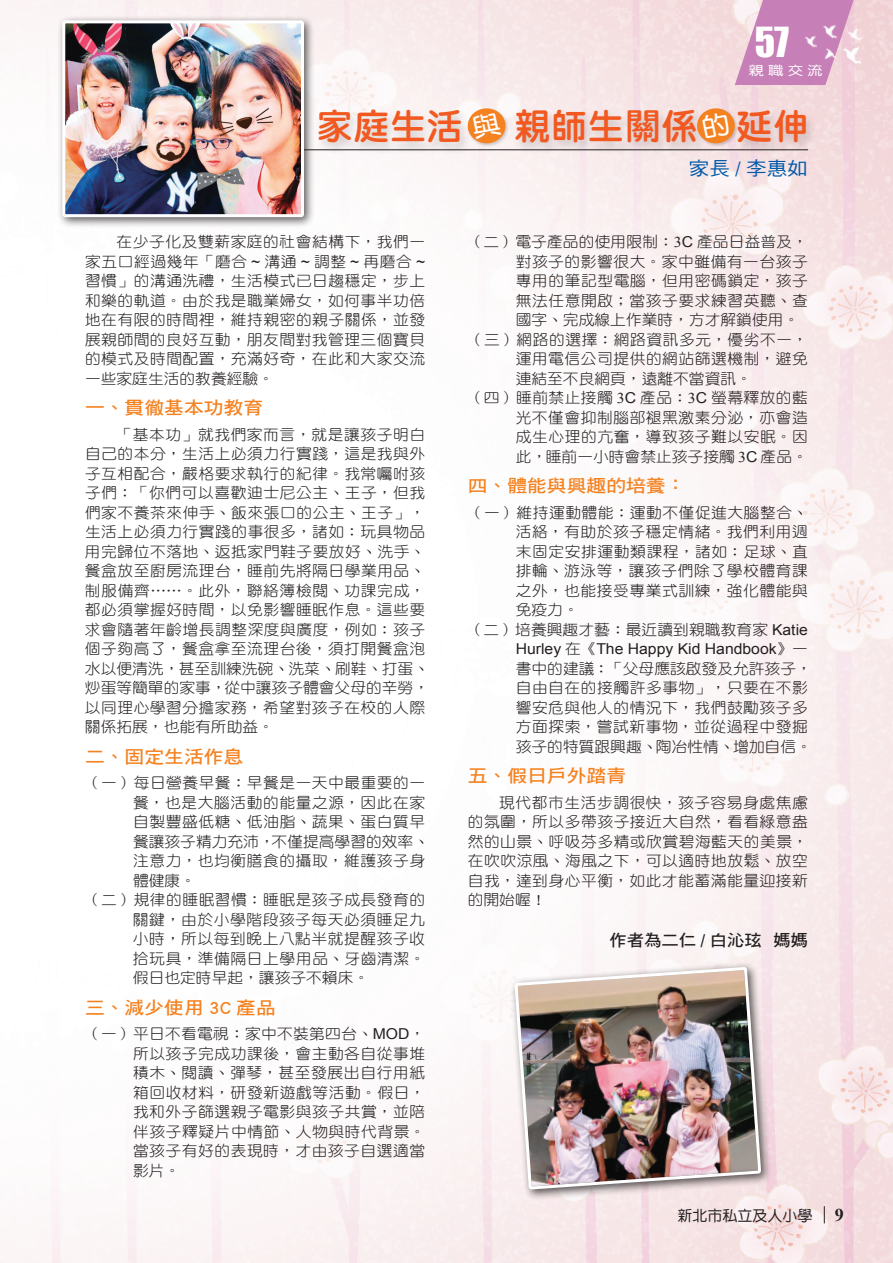
<style>
.page{position:relative;width:893px;height:1263px;background:#fff}
.page>*{position:absolute;margin:0;border:0;box-sizing:border-box;transform-origin:0 0}
.t1{font:38.1px "Impact";color:#fff}
.t2{font:36px "DF Yuan Std W8";letter-spacing:.02em;color:#f15921}
.t3{font:18.75px "DF Hei Std W5";color:#015aaa;scale:1.1 1}
.t4{font:18px "DF Hei Std W7";color:#f58220;scale:1.1 1}
.t5{font:16.5px "DF Hei Std W7";color:#231f20;scale:1.05 1}
.t6{font:15px/19.5px "DF Yuan Std W3";letter-spacing:.035em;color:#231f20;text-align:justify;scale:1.05 1}
.t7{font:15px "DF Yuan Std W3";color:#231f20;scale:1.05 1}
.t8{font:15px "Arial";color:#231f20;scale:1.05 1}
.t9{font:15px "DF Yuan Std W3";letter-spacing:.005em;color:#231f20;scale:1.05 1}
.t10{font:15px "DF Yuan Std W3";letter-spacing:.01em;color:#231f20;scale:1.05 1}
.t11{font:15px "DF Yuan Std W5";color:#231f20}
.t12{font:12.75px "DF Yuan Std W5";color:#fff;scale:1.22 1}
.s1{font-family:"DF Biao Kai Shu Std W5"}
.s2{font-family:"Arial"}
.s3{font-family:"Times New Roman"}
.s4{font-family:"DF Yuan Std W3"}
.s5{font-family:"Times New Roman";font-weight:700;font-size:18px}
</style>
<div class="page">
<img style="left:0;top:0;width:893px;height:1263px">
<div style="left:315px;top:108px;width:502px;height:47px;background:#231f20;opacity:.2"></div>
<div style="left:467px;top:108px;width:42px;height:39px;background:#faf1f2"></div>
<div style="left:696px;top:108px;width:43px;height:39px;background:#f3e0e2"></div>
<div style="left:509px;top:962px;width:263px;height:238px;background:#231f20;opacity:.75"></div>
<img style="left:513px;top:883px;width:250px;height:380px">
<div style="left:57px;top:15px;width:258px;height:213px;background:#231f20;opacity:.75"></div>
<img style="left:66px;top:24px;width:234px;height:189px">
<div style="left:62px;top:20px;width:242px;height:197px;border:3px solid #fff;border-radius:2px"></div>
<svg style="left:735px;top:0;width:123px;height:85px;background:#d195c0"></svg>
<svg style="left:824px;top:1206px;width:1px;height:17px"></svg>
<img style="left:803px;top:34px;width:18px;height:17px">
<img style="left:821px;top:18px;width:20px;height:23px">
<img style="left:845px;top:26px;width:20px;height:17px">
<img style="left:839px;top:43px;width:27px;height:24px">
<img style="left:824px;top:47px;width:16px;height:16px">
<svg style="left:464px;top:105px;width:45px;height:41px"></svg>
<svg style="left:694px;top:105px;width:44px;height:41px"></svg>
<h1 class="t1" style="left:755px;top:13px;width:36px">57</h1>
<p class="t12" style="left:748px;top:64px;width:63px">親職交流</p>
<h2 class="t2" style="left:317px;top:106px;width:148px">家庭生活</h2>
<h2 class="t2" style="left:514px;top:106px;width:296px">親師生關係 延伸</h2>
<p class="t6" style="left:85px;top:232px;width:325px;text-indent:32px">在少子化及雙薪家庭的社會結構下<span class="s1">，</span>我們一家五口經過幾年<span class="s1">「</span>磨合 <span class="s2">~</span> 溝通 <span class="s2">~</span> 調整 <span class="s2">~</span> 再磨合 <span class="s2">~</span>習慣<span class="s1">」</span>的溝通洗禮<span class="s1">，</span>生活模式已日趨穩定<span class="s1">，</span>步上和樂的軌道<span class="s1">。</span>由於我是職業婦女<span class="s1">，</span>如何事半功倍地在有限的時間裡<span class="s1">，</span>維持親密的親子關係<span class="s1">，</span>並發展親師間的良好互動<span class="s1">，</span>朋友間對我管理三個寶貝的模式及時間配置<span class="s1">，</span>充滿好奇<span class="s1">，</span>在此和大家交流一些家庭生活的教養經驗<span class="s1">。</span></p>
<p class="t4" style="left:85px;top:398px;width:164px">一、貫徹基本功教育</p>
<p class="t6" style="left:85px;top:424px;width:329px;text-align:left;text-indent:32px"><span class="s1">「</span>基本功<span class="s1">」</span>就我們家而言<span class="s1">，</span>就是讓孩子明白自己的本分<span class="s1">，</span>生活上必須力行實踐<span class="s1">，</span>這是我與外子互相配合<span class="s1">，</span>嚴格要求執行的紀律<span class="s1">。</span>我常囑咐孩子們<span class="s1">：「</span>你們可以喜歡迪士尼公主<span class="s1">、</span>王子<span class="s1">，</span>但我們家不養茶來伸手<span class="s1">、</span>飯來張口的公主<span class="s1">、</span>王子<span class="s1">」，</span>生活上必須力行實踐的事很多<span class="s1">，</span>諸如<span class="s1">：</span>玩具物品用完歸位不落地<span class="s1">、</span>返抵家門鞋子要放好<span class="s1">、</span>洗手<span class="s1">、</span>餐盒放至廚房流理台<span class="s1">，</span>睡前先將隔日學業用品<span class="s1">、</span>制服備齊<span class="s1">⋯⋯。</span>此外<span class="s1">，</span>聯絡簿檢閱<span class="s1">、</span>功課完成<span class="s1">，</span>都必須掌握好時間<span class="s1">，</span>以免影響睡眠作息<span class="s1">。</span>這些要求會隨著年齡增長調整深度與廣度<span class="s1">，</span>例如<span class="s1">：</span>孩子個子夠高了<span class="s1">，</span>餐盒拿至流理台後<span class="s1">，</span>須打開餐盒泡水以便清洗<span class="s1">，</span>甚至訓練洗碗<span class="s1">、</span>洗菜<span class="s1">、</span>刷鞋<span class="s1">、</span>打蛋<span class="s1">、</span>炒蛋等簡單的家事<span class="s1">，</span>從中讓孩子體會父母的辛勞<span class="s1">，</span>以同理心學習分擔家務<span class="s1">，</span>希望對孩子在校的人際關係拓展<span class="s1">，</span>也能有所助益<span class="s1">。</span></p>
<p class="t4" style="left:85px;top:747px;width:146px">二、固定生活作息</p>
<p class="t6" style="left:85px;top:773px;width:325px"><span class="s1">（</span>一<span class="s1">）</span>每日營養早餐<span class="s1">：</span>早餐是一天中最重要的一</p>
<p class="t6" style="left:133px;top:792px;width:280px">餐<span class="s1">，</span>也是大腦活動的能量之源<span class="s1">，</span>因此在家</p>
<p class="t6" style="left:133px;top:812px;width:280px">自製豐盛低糖<span class="s1">、</span>低油脂<span class="s1">、</span>蔬果<span class="s1">、</span>蛋白質早</p>
<p class="t7" style="left:133px;top:833px;width:284px">餐讓孩子精力充沛<span class="s1">，</span>不僅提高學習的效率<span class="s1">、</span></p>
<p class="t6" style="left:133px;top:851px;width:280px">注意力<span class="s1">，</span>也均衡膳食的攝取<span class="s1">，</span>維護孩子身</p>
<p class="t6" style="left:133px;top:870px;width:62px">體健康<span class="s1">。</span></p>
<p class="t6" style="left:85px;top:890px;width:325px"><span class="s1">（</span>二<span class="s1">）</span>規律的睡眠習慣<span class="s1">：</span>睡眠是孩子成長發育的</p>
<p class="t6" style="left:133px;top:909px;width:280px">關鍵<span class="s1">，</span>由於小學階段孩子每天必須睡足九</p>
<p class="t6" style="left:133px;top:929px;width:280px">小時<span class="s1">，</span>所以每到晚上八點半就提醒孩子收</p>
<p class="t6" style="left:133px;top:948px;width:280px">拾玩具<span class="s1">，</span>準備隔日上學用品<span class="s1">、</span>牙齒清潔<span class="s1">。</span></p>
<p class="t7" style="left:133px;top:970px;width:227px">假日也定時早起<span class="s1">，</span>讓孩子不賴床<span class="s1">。</span></p>
<p class="t4" style="left:85px;top:998px;width:175px">三、減少使用 3C 產品</p>
<p class="t6" style="left:133px;top:1024px;width:280px;text-indent:-48px"><span class="s1">（</span>一<span class="s1">）</span>平日不看電視<span class="s1">：</span>家中不裝第四台<span class="s1">、</span><span class="s2">MOD</span><span class="s1">，</span>所以孩子完成功課後<span class="s1">，</span>會主動各自從事堆積木<span class="s1">、</span>閱讀<span class="s1">、</span>彈琴<span class="s1">，</span>甚至發展出自行用紙箱回收材料<span class="s1">，</span>研發新遊戲等活動<span class="s1">。</span>假日<span class="s1">，</span>我和外子篩選親子電影與孩子共賞<span class="s1">，</span>並陪伴孩子釋疑片中情節<span class="s1">、</span>人物與時代背景<span class="s1">。</span>當孩子有好的表現時<span class="s1">，</span>才由孩子自選適當影片<span class="s1">。</span></p>
<p class="t3" style="left:689px;top:158px;width:110px">家長 / 李惠如</p>
<p class="t10" style="left:468px;top:234px;width:325px"><span class="s1">（</span>二<span class="s1">）</span>電子產品的使用限制<span class="s1">：</span><span class="s3">3</span><span class="s2">C</span> 產品日益普及<span class="s1">，</span></p>
<p class="t6" style="left:516px;top:251px;width:280px">對孩子的影響很大<span class="s1">。</span>家中雖備有一台孩子</p>
<p class="t6" style="left:516px;top:271px;width:280px">專用的筆記型電腦<span class="s1">，</span>但用密碼鎖定<span class="s1">，</span>孩子</p>
<p class="t6" style="left:516px;top:290px;width:280px">無法任意開啟<span class="s1">；</span>當孩子要求練習英聽<span class="s1">、</span>查</p>
<p class="t7" style="left:516px;top:312px;width:271px">國字<span class="s1">、</span>完成線上作業時<span class="s1">，</span>方才解鎖使用<span class="s1">。</span></p>
<p class="t6" style="left:468px;top:329px;width:325px"><span class="s1">（</span>三<span class="s1">）</span>網路的選擇<span class="s1">：</span>網路資訊多元<span class="s1">，</span>優劣不一<span class="s1">，</span></p>
<p class="t6" style="left:516px;top:349px;width:280px">運用電信公司提供的網站篩選機制<span class="s1">，</span>避免</p>
<p class="t7" style="left:516px;top:370px;width:226px">連結至不良網頁<span class="s1">，</span>遠離不當資訊<span class="s1">。</span></p>
<p class="t6" style="left:468px;top:388px;width:325px"><span class="s1">（</span>四<span class="s1">）</span>睡前禁止接觸 <span class="s3">3</span><span class="s2">C</span> 產品<span class="s1">：</span><span class="s3">3</span><span class="s2">C</span> 螢幕釋放的藍</p>
<p class="t6" style="left:516px;top:407px;width:280px">光不僅會抑制腦部褪黑激素分泌<span class="s1">，</span>亦會造</p>
<p class="t6" style="left:516px;top:427px;width:280px">成生心理的亢奮<span class="s1">，</span>導致孩子難以安眠<span class="s1">。</span>因</p>
<p class="t7" style="left:516px;top:448px;width:280px">此<span class="s1">，</span>睡前一小時會禁止孩子接觸 <span class="s3">3</span><span class="s2">C</span> 產品<span class="s1">。</span></p>
<p class="t4" style="left:468px;top:476px;width:200px">四、體能與興趣的培養：</p>
<p class="t6" style="left:468px;top:502px;width:325px"><span class="s1">（</span>一<span class="s1">）</span>維持運動體能<span class="s1">：</span>運動不僅促進大腦整合<span class="s1">、</span></p>
<p class="t6" style="left:516px;top:522px;width:280px">活絡<span class="s1">，</span>有助於孩子穩定情緒<span class="s1">。</span>我們利用週</p>
<p class="t6" style="left:516px;top:541px;width:280px">末固定安排運動類課程<span class="s1">，</span>諸如<span class="s1">：</span>足球<span class="s1">、</span>直</p>
<p class="t6" style="left:516px;top:561px;width:280px">排輪<span class="s1">、</span>游泳等<span class="s1">，</span>讓孩子們除了學校體育課</p>
<p class="t6" style="left:516px;top:580px;width:280px">之外<span class="s1">，</span>也能接受專業式訓練<span class="s1">，</span>強化體能與</p>
<p class="t6" style="left:516px;top:600px;width:61px">免疫力<span class="s1">。</span></p>
<p class="t9" style="left:468px;top:621px;width:325px"><span class="s1">（</span>二<span class="s1">）</span>培養興趣才藝<span class="s1">：</span>最近讀到親職教育家 <span class="s2">Katie</span></p>
<p class="t8" style="left:516px;top:639px;width:280px">Hurley <span class="s4">在</span><span class="s1">《</span>The Happy Kid Handbook<span class="s1">》</span><span class="s4">一</span></p>
<p class="t6" style="left:516px;top:658px;width:284px;text-align:left">書中的建議<span class="s1">：「</span>父母應該啟發及允許孩子<span class="s1">，</span>自由自在的接觸許多事物<span class="s1">」，</span>只要在不影響安危與他人的情況下<span class="s1">，</span>我們鼓勵孩子多方面探索<span class="s1">，</span>嘗試新事物<span class="s1">，</span>並從過程中發掘孩子的特質跟興趣<span class="s1">、</span>陶冶性情<span class="s1">、</span>增加自信<span class="s1">。</span></p>
<p class="t4" style="left:468px;top:766px;width:146px">五、假日戶外踏青</p>
<p class="t6" style="left:468px;top:792px;width:325px;text-indent:32px">現代都市生活步調很快<span class="s1">，</span>孩子容易身處焦慮的氛圍<span class="s1">，</span>所以多帶孩子接近大自然<span class="s1">，</span>看看綠意盎然的山景<span class="s1">、</span>呼吸芬多精或欣賞碧海藍天的美景<span class="s1">，</span>在吹吹涼風<span class="s1">、</span>海風之下<span class="s1">，</span>可以適時地放鬆<span class="s1">、</span>放空自我<span class="s1">，</span>達到身心平衡<span class="s1">，</span>如此才能蓄滿能量迎接新的開始喔<span class="s1">！</span></p>
<p class="t5" style="left:610px;top:931px;width:190px">作者為二仁 / 白沁玹 媽媽</p>
<p class="t11" style="left:677px;top:1208px;width:168px">新北市私立及人小學 <span class="s5">9</span></p>
</div>
